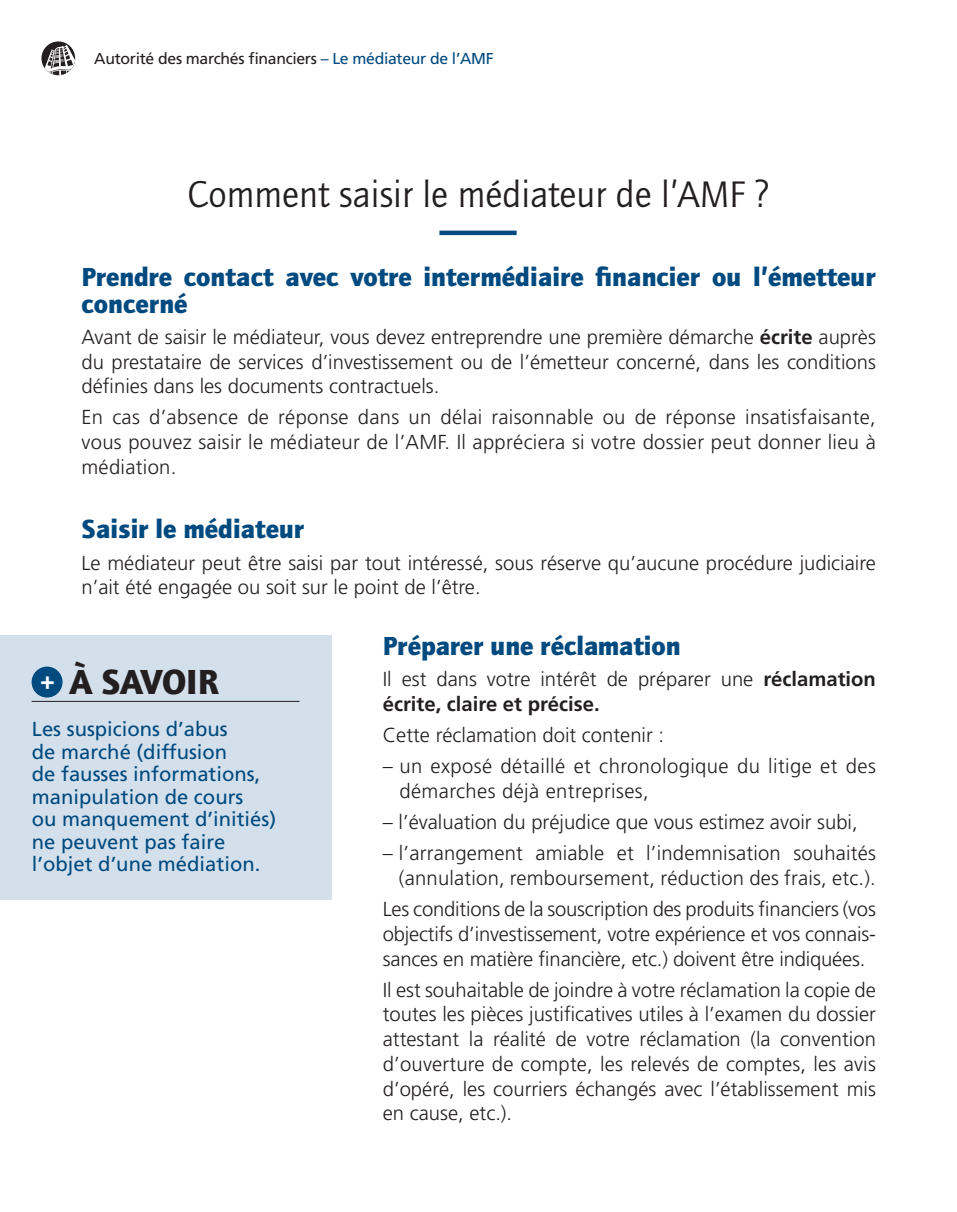
<style>
.page{position:relative;width:957px;height:1212px;background:#fff}
.page>*{position:absolute;margin:0;border:0;box-sizing:border-box;transform-origin:0 0}
.Titre{font:38.25px "Quay Sans ITC";color:#231f20}
.A_SAVOIR_titre{font:900 36px "Quay Sans ITC";letter-spacing:-.01em;color:#231f20}
.Intertitre{font:900 27px/27px "Quay Sans ITC";color:#004a7f}
.t1{font:900 24.07px "Quay Sans ITC";color:#fff}
.Texte_courant{font:300 20.25px/24.8px "Frutiger";color:#231f20;text-align:justify}
.Encadré_texte{font:20.25px/22.5px "Frutiger";color:#004a7f}
.Texte_courant-2{font:300 20.25px/24.8px "Frutiger";letter-spacing:.02em;color:#231f20}
.t2{font:15.75px "Frutiger";letter-spacing:-.02em;color:#231f20}
.s1{color:#004a7f}
.s2{font-weight:700}
</style>
<div class="page">
<svg style="left:41px;top:41px;width:34px;height:34px"></svg>
<svg style="left:44px;top:45px;width:31px;height:30px"></svg>
<div style="left:0;top:635px;width:332px;height:264px;background:#d3e0ec"></div>
<div style="left:32px;top:666px;width:31px;height:31px;background:#004a7f;border-radius:50%"></div>
<hr style="left:32px;top:701px;width:267px;height:1px;background:#231f20">
<hr style="left:439px;top:231px;width:77px;height:4px;background:#004a7f">
<p class="t2" style="left:94px;top:50px;width:401px">Autorité des marchés financiers <span class="s1">– Le médiateur de l’AMF</span></p>
<p class="Titre" style="left:187px;top:172px;width:583px">Comment saisir le médiateur de l’AMF ?</p>
<p class="Intertitre" style="left:81px;top:263px;width:796px">Prendre contact avec votre intermédiaire financier ou l’émetteur concerné</p>
<p class="Texte_courant" style="left:81px;top:325px;width:796px">Avant de saisir le médiateur, vous devez entreprendre une première démarche <span class="s2">écrite</span> auprès du prestataire de services d’investissement ou de l’émetteur concerné, dans les conditions définies dans les documents contractuels.</p>
<p class="Texte_courant" style="left:81px;top:405px;width:796px">En cas d’absence de réponse dans un délai raisonnable ou de réponse insatisfaisante, vous pouvez saisir le médiateur de l’AMF. Il appréciera si votre dossier peut donner lieu à médiation.</p>
<p class="Intertitre" style="left:81px;top:515px;width:224px">Saisir le médiateur</p>
<p class="Texte_courant" style="left:81px;top:550px;width:796px">Le médiateur peut être saisi par tout intéressé, sous réserve qu’aucune procédure judiciaire n’ait été engagée ou soit sur le point de l’être.</p>
<p class="A_SAVOIR_titre" style="left:70px;top:659px;width:151px">À SAVOIR</p>
<p class="t1" style="left:41px;top:668px;width:16px">+</p>
<p class="Encadré_texte" style="left:32px;top:718px;width:246px">Les suspicions d’abus<br>de marché (diffusion<br>de fausses informations, manipulation de cours<br>ou manquement d’initiés) ne peuvent pas faire l’objet d’une médiation.</p>
<p class="Intertitre" style="left:383px;top:632px;width:299px">Préparer une réclamation</p>
<p class="Texte_courant" style="left:383px;top:667px;width:495px">Il est dans votre intérêt de préparer une <span class="s2">réclamation écrite, claire et précise.</span></p>
<p class="Texte_courant" style="left:383px;top:723px;width:283px">Cette réclamation doit contenir :</p>
<p class="Texte_courant-2" style="left:399px;top:754px;width:478px;text-indent:-17px">– un exposé détaillé et chronologique du litige et des démarches déjà entreprises,</p>
<p class="Texte_courant" style="left:383px;top:810px;width:476px">– l’évaluation du préjudice que vous estimez avoir subi,</p>
<p class="Texte_courant" style="left:383px;top:841px;width:495px;text-align:right">– l’arrangement amiable et l’indemnisation souhaités (annulation, remboursement, réduction des frais, etc.).</p>
<p class="Texte_courant" style="left:383px;top:897px;width:495px">Les conditions de la souscription des produits financiers (vos objectifs d’investissement, votre expérience et vos connais&shy;sances en matière financière, etc.) doivent être indiquées.</p>
<p class="Texte_courant" style="left:383px;top:977px;width:495px">Il est souhaitable de joindre à votre réclamation la copie de toutes les pièces justificatives utiles à l’examen du dossier attestant la réalité de votre réclamation (la convention d’ouverture de compte, les relevés de comptes, les avis d’opéré, les courriers échangés avec l’établissement mis en cause, etc.).</p>
</div>
